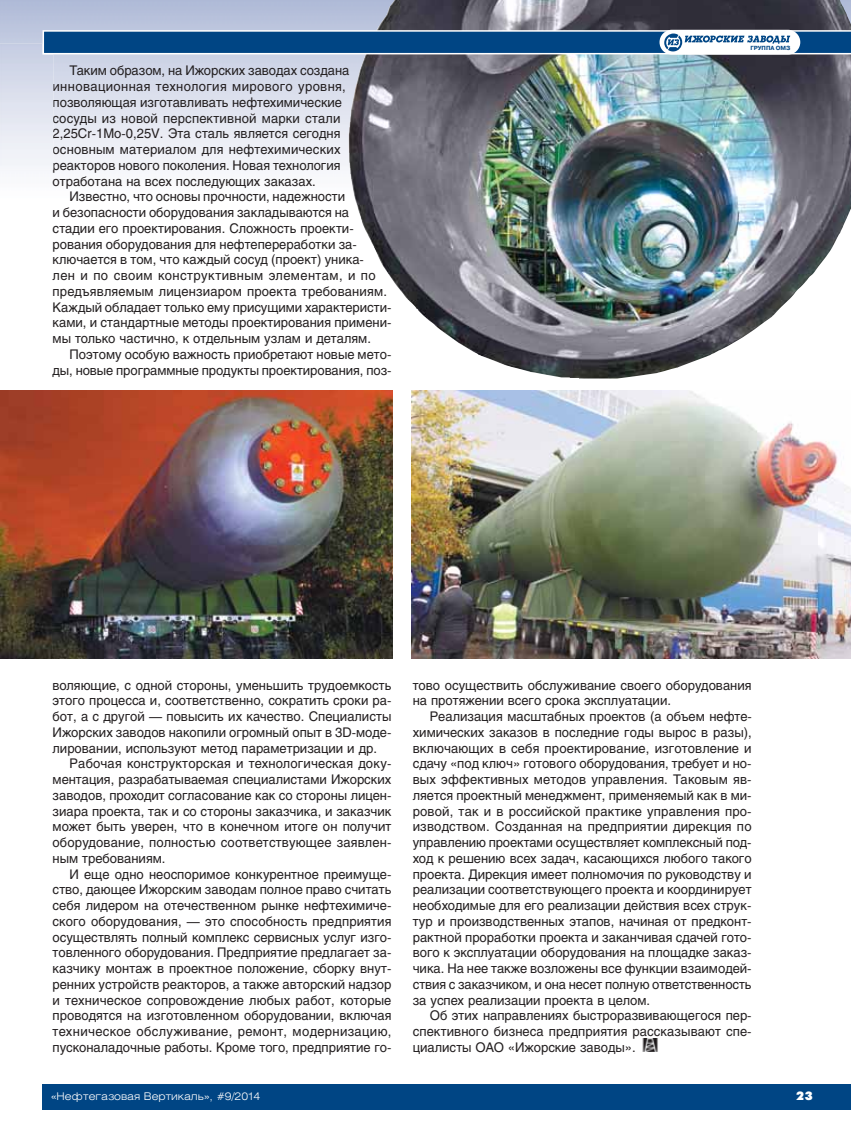
<style>
.page{position:relative;width:851px;height:1127px;background:#fff}
.page>*{position:absolute;margin:0;border:0;box-sizing:border-box;transform-origin:0 0}
.t1{font:13.2px/15.8px "Helios";color:#231f20;text-align:justify}
.t2{font:12px "Futura Futuris XC";color:#fff}
.t3{font:300 10.5px "Helios Ext";color:#fff}
</style>
<div class="page">
<img style="left:642px;top:1039px;width:16px;height:12px">
<img style="left:348px;top:0;width:502px;height:378px">
<img style="left:411px;top:390px;width:439px;height:268px">
<div style="left:43px;top:1084px;width:807px;height:26px;background:#004584"></div>
<svg style="left:659px;top:30px;width:141px;height:25px"></svg>
<svg style="left:53px;top:113px;width:1px;height:27px"></svg>
<img style="left:1px;top:390px;width:391px;height:268px">
<svg style="left:43px;top:30px;width:807px;height:24px"></svg>
<p class="t1" style="left:53px;top:64px;width:298px;text-align:left;text-indent:17px">Таким образом, на Ижорских заводах создана инновационная технология мирового уровня, позволяющая изготавливать нефтехимические сосуды из новой перспективной марки стали 2,25Cr-1Mo-0,25V. Эта сталь является сегодня основным материалом для нефтехимических реакторов нового поколения. Новая технология отработана на всех последующих заказах.</p>
<p class="t1" style="left:53px;top:190px;width:340px;text-align:left;text-indent:17px">Известно, что основы прочности, надежности<br>и безопасности оборудования закладываются на стадии его проектирования. Сложность проекти&shy;рования оборудования для нефтепереработки за&shy;ключается в том, что каждый сосуд (проект) уника-<br>лен и по своим конструктивным элементам, и по предъявляемым лицензиаром проекта требованиям.<br>Каждый обладает только ему присущими характеристи&shy;ками, и стандартные методы проектирования примени&shy;мы только частично, к отдельным узлам и деталям.</p>
<p class="t1" style="left:53px;top:348px;width:340px;text-align:right">Поэтому особую важность приобретают новые мето&shy;ды, новые программные продукты проектирования, поз-</p>
<p class="t1" style="left:53px;top:678px;width:340px">воляющие, с одной стороны, уменьшить трудоемкость этого процесса и, соответственно, сократить сроки ра&shy;бот, а с другой — повысить их качество. Специалисты Ижорских заводов накопили огромный опыт в 3D-моде&shy;лировании, используют метод параметризации и др.</p>
<p class="t1" style="left:53px;top:757px;width:340px;text-indent:17px">Рабочая конструкторская и технологическая доку&shy;ментация, разрабатываемая специалистами Ижорских заводов, проходит согласование как со стороны лицен&shy;зиара проекта, так и со стороны заказчика, и заказчик может быть уверен, что в конечном итоге он получит оборудование, полностью соответствующее заявлен&shy;ным требованиям.</p>
<p class="t1" style="left:53px;top:867px;width:340px;text-indent:17px">И еще одно неоспоримое конкурентное преимуще&shy;ство, дающее Ижорским заводам полное право считать себя лидером на отечественном рынке нефтехимиче&shy;ского оборудования, — это способность предприятия осуществлять полный комплекс сервисных услуг изго&shy;товленного оборудования. Предприятие предлагает за&shy;казчику монтаж в проектное положение, сборку внут&shy;ренних устройств реакторов, а также авторский надзор и техническое сопровождение любых работ, которые проводятся на изготовленном оборудовании, включая техническое обслуживание, ремонт, модернизацию, пусконаладочные работы. Кроме того, предприятие го-</p>
<p class="t1" style="left:412px;top:678px;width:340px">тово осуществить обслуживание своего оборудования на протяжении всего срока эксплуатации.</p>
<p class="t1" style="left:412px;top:710px;width:340px;text-indent:17px">Реализация масштабных проектов (а объем нефте&shy;химических заказов в последние годы вырос в разы), включающих в себя проектирование, изготовление и сдачу «под ключ» готового оборудования, требует и но&shy;вых эффективных методов управления. Таковым яв&shy;ляется проектный менеджмент, применяемый как в ми&shy;ровой, так и в российской практике управления про&shy;изводством. Созданная на предприятии дирекция по управлению проектами осуществляет комплексный под&shy;ход к решению всех задач, касающихся любого такого проекта. Дирекция имеет полномочия по руководству и реализации соответствующего проекта и координирует необходимые для его реализации действия всех струк&shy;тур и производственных этапов, начиная от предконт&shy;рактной проработки проекта и заканчивая сдачей гото&shy;вого к эксплуатации оборудования на площадке заказ&shy;чика. На нее также возложены все функции взаимодей&shy;ствия с заказчиком, и она несет полную ответственность за успех реализации проекта в целом.</p>
<p class="t1" style="left:412px;top:1009px;width:340px;text-indent:17px">Об этих направлениях быстроразвивающегося пер&shy;спективного бизнеса предприятия рассказывают спе&shy;циалисты ОАО «Ижорские заводы».</p>
<p class="t3" style="left:51px;top:1092px;width:211px">«Нефтегазовая Вертикаль», #9/2014</p>
<p class="t2" style="left:796px;top:1091px;width:18px">23</p>
</div>
